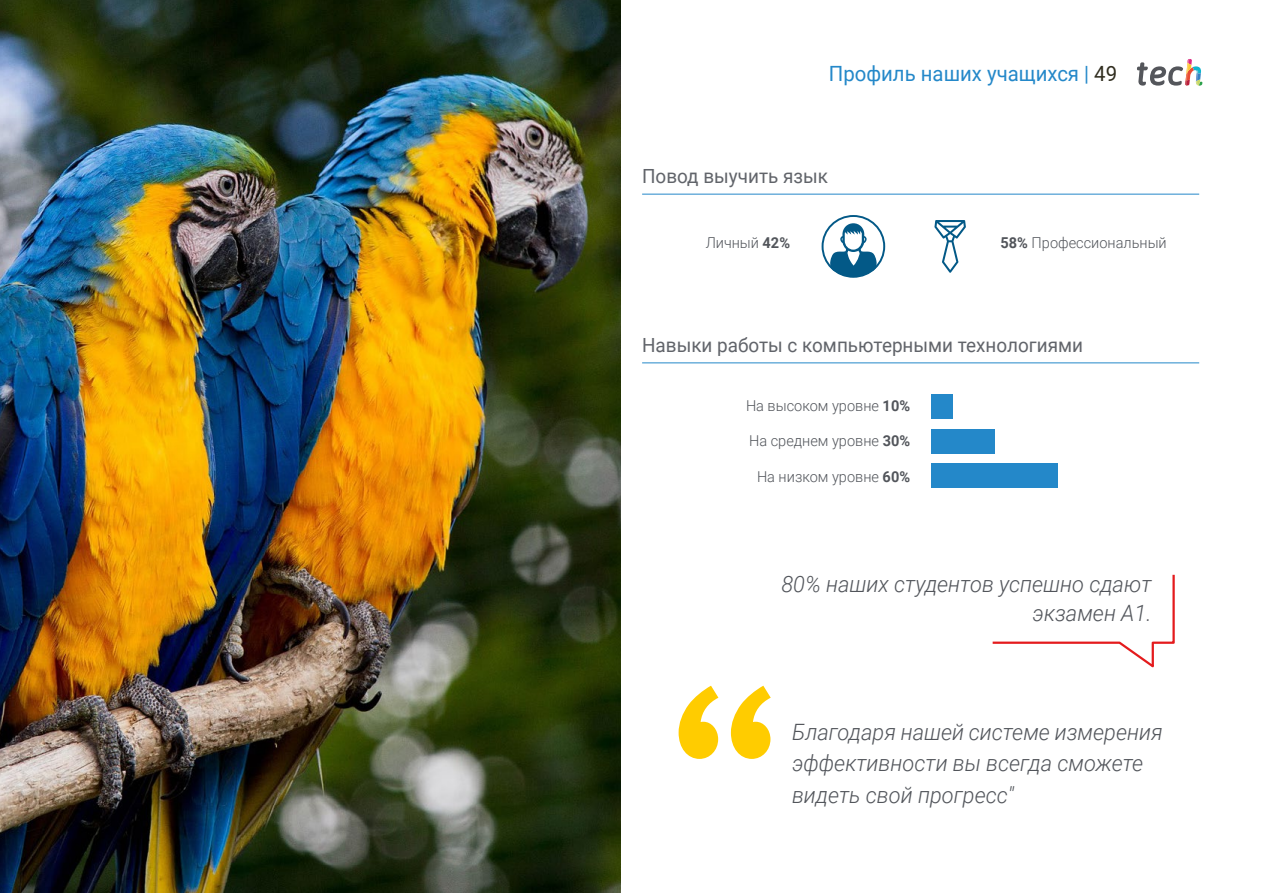
<style>
.page{position:relative;width:1263px;height:893px;background:#fff}
.page>*{position:absolute;margin:0;border:0;box-sizing:border-box;transform-origin:0 0}
.t1{font:italic 300 22.5px/31.5px "Roboto";color:#52555b;text-align:right}
.t2{font:21px "Roboto";color:#2488c9}
.t3{font:19.5px "Roboto";color:#61646a}
.t4{font:300 15px "Roboto";color:#52555b}
.s1{color:#312e20}
.s2{font-weight:700}
</style>
<div class="page">
<svg style="left:1137px;top:59px;width:65px;height:27px"></svg>
<img style="left:0;top:0;width:621px;height:893px">
<div style="left:931px;top:394px;width:21px;height:25px;background:#2488c9"></div>
<div style="left:931px;top:429px;width:64px;height:24px;background:#2488c9"></div>
<div style="left:931px;top:463px;width:127px;height:25px;background:#2488c9"></div>
<hr style="left:642px;top:362px;width:557px;height:1px;background:#2488c9">
<hr style="left:642px;top:194px;width:557px;height:1px;background:#2488c9">
<svg style="left:934px;top:220px;width:32px;height:53px"></svg>
<svg style="left:821px;top:215px;width:64px;height:63px"></svg>
<svg style="left:992px;top:574px;width:183px;height:94px"></svg>
<svg style="left:679px;top:686px;width:92px;height:73px"></svg>
<p class="t2" style="left:829px;top:59px;width:290px">Профиль наших учащихся | <span class="s1">49</span></p>
<p class="t3" style="left:642px;top:162px;width:187px">Повод выучить язык</p>
<p class="t4" style="left:706px;top:232px;width:86px">Личный <span class="s2">42%</span></p>
<p class="t4" style="left:1000px;top:232px;width:168px"><span class="s2">58%</span> Профессиональный</p>
<p class="t3" style="left:642px;top:332px;width:442px">Навыки работы с компьютерными технологиями</p>
<p class="t4" style="left:746px;top:395px;width:166px">На высоком уровне <span class="s2">10%</span></p>
<p class="t4" style="left:749px;top:431px;width:162px">На среднем уровне <span class="s2">30%</span></p>
<p class="t4" style="left:757px;top:466px;width:155px">На низком уровне <span class="s2">60%</span></p>
<p class="t1" style="left:781px;top:569px;width:372px;line-height:28.5px">80% наших студентов успешно сдают экзамен A1.</p>
<p class="t1" style="left:792px;top:715px;width:372px;text-align:left">Благодаря нашей системе измерения эффективности вы всегда сможете видеть свой прогресс"</p>
</div>
